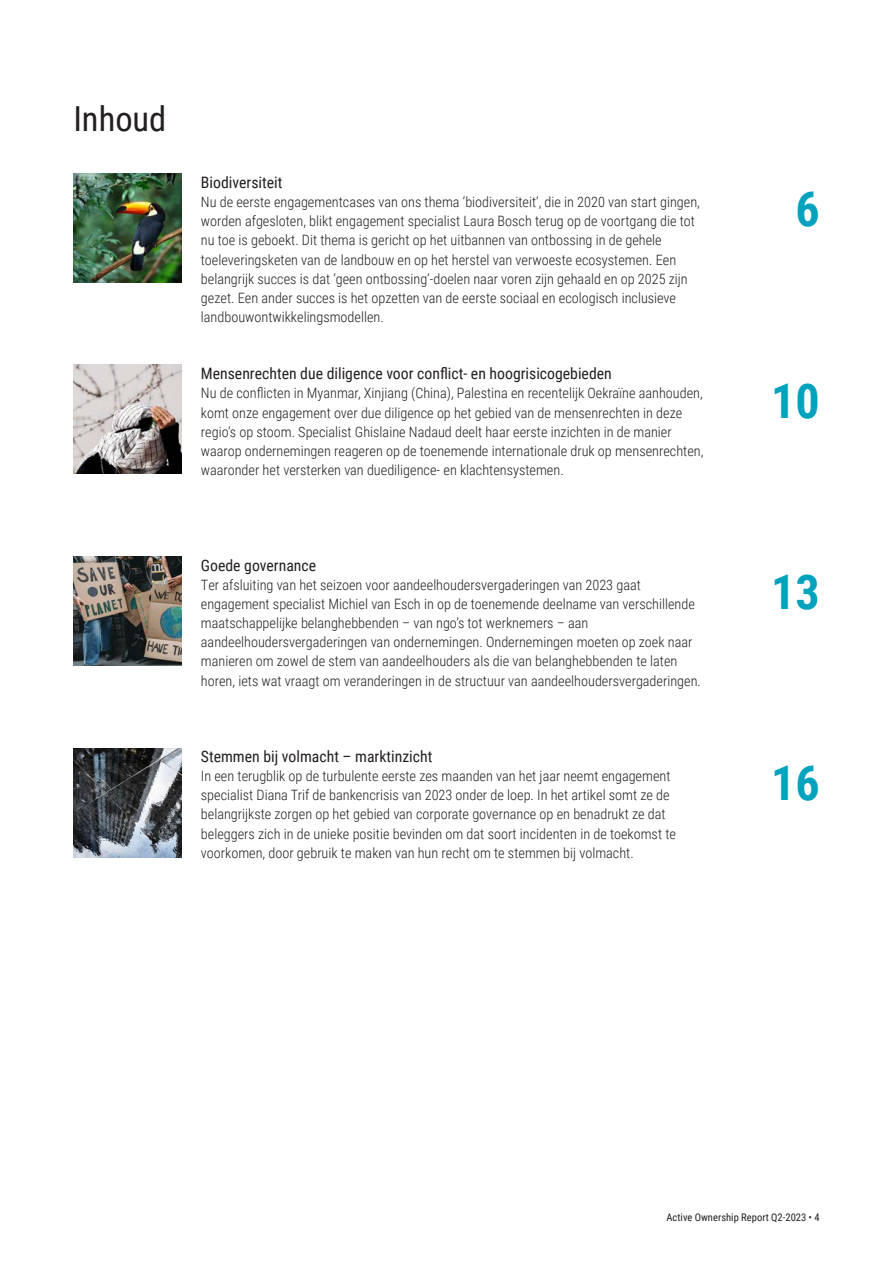
<style>
.page{position:relative;width:893px;height:1263px;background:#fff}
.page>*{position:absolute;margin:0;border:0;box-sizing:border-box;transform-origin:0 0}
.t1{font:700 48px "Roboto Condensed";color:#00a2bd}
.Hoofdstukkop{font:34.5px "Roboto Condensed";color:#231f20}
.Paragraafkop{font:15.75px "Roboto Condensed";color:#231f20}
.Leestekst{font:15.75px "Roboto Condensed";color:#231f20}
.Leestekst-2{font:300 14.25px/19.2px "Roboto Condensed";color:#231f20}
.t2{font:10.5px "Roboto Condensed";letter-spacing:.005em;color:#231f20}
</style>
<div class="page">
<img style="left:73px;top:557px;width:109px;height:108px">
<img style="left:73px;top:749px;width:109px;height:108px">
<img style="left:73px;top:174px;width:109px;height:108px">
<img style="left:73px;top:365px;width:109px;height:108px">
<p class="Hoofdstukkop" style="left:73px;top:94px;width:95px">Inhoud</p>
<p class="Paragraafkop" style="left:201px;top:171px;width:83px">Biodiversiteit</p>
<p class="Leestekst-2" style="left:201px;top:192px;width:501px">Nu de eerste engagementcases van ons thema ‘biodiversiteit’, die in 2020 van start gingen, worden afgesloten, blikt engagement specialist Laura Bosch terug op de voortgang die tot nu toe is geboekt. Dit thema is gericht op het uitbannen van ontbossing in de gehele toeleveringsketen van de landbouw en op het herstel van verwoeste ecosystemen. Een belangrijk succes is dat ‘geen ontbossing’-doelen naar voren zijn gehaald en op 2025 zijn gezet. Een ander succes is het opzetten van de eerste sociaal en ecologisch inclusieve landbouwontwikkelingsmodellen.</p>
<p class="Paragraafkop" style="left:201px;top:363px;width:412px">Mensenrechten due diligence voor conflict- en hoogrisicogebieden</p>
<p class="Leestekst-2" style="left:201px;top:383px;width:504px">Nu de conflicten in Myanmar, Xinjiang (China), Palestina en recentelijk Oekraïne aanhouden, komt onze engagement over due diligence op het gebied van de mensenrechten in deze regio’s op stoom. Specialist Ghislaine Nadaud deelt haar eerste inzichten in de manier waarop ondernemingen reageren op de toenemende internationale druk op mensenrechten, waaronder het versterken van duediligence- en klachtensystemen.</p>
<p class="Paragraafkop" style="left:201px;top:554px;width:117px">Goede governance</p>
<p class="Leestekst-2" style="left:201px;top:575px;width:502px">Ter afsluiting van het seizoen voor aandeelhoudersvergaderingen van 2023 gaat engagement specialist Michiel van Esch in op de toenemende deelname van verschillende maatschappelijke belanghebbenden – van ngo’s tot werknemers – aan aandeelhoudersvergaderingen van ondernemingen. Ondernemingen moeten op zoek naar manieren om zowel de stem van aandeelhouders als die van belanghebbenden te laten horen, iets wat vraagt om veranderingen in de structuur van aandeelhoudersvergaderingen.</p>
<p class="Leestekst" style="left:201px;top:745px;width:233px">Stemmen bij volmacht – marktinzicht</p>
<p class="Leestekst-2" style="left:201px;top:766px;width:477px">In een terugblik op de turbulente eerste zes maanden van het jaar neemt engagement specialist Diana Trif de bankencrisis van 2023 onder de loep. In het artikel somt ze de belangrijkste zorgen op het gebied van corporate governance op en benadrukt ze dat beleggers zich in de unieke positie bevinden om dat soort incidenten in de toekomst te voorkomen, door gebruik te maken van hun recht om te stemmen bij volmacht.</p>
<p class="t1" style="left:795px;top:176px;width:26px">6</p>
<p class="t1" style="left:771px;top:367px;width:50px">10</p>
<p class="t1" style="left:771px;top:558px;width:50px">13</p>
<p class="t1" style="left:771px;top:750px;width:50px">16</p>
<p class="t2" style="left:666px;top:1210px;width:155px">Active Ownership Report Q2-2023 • 4</p>
</div>
